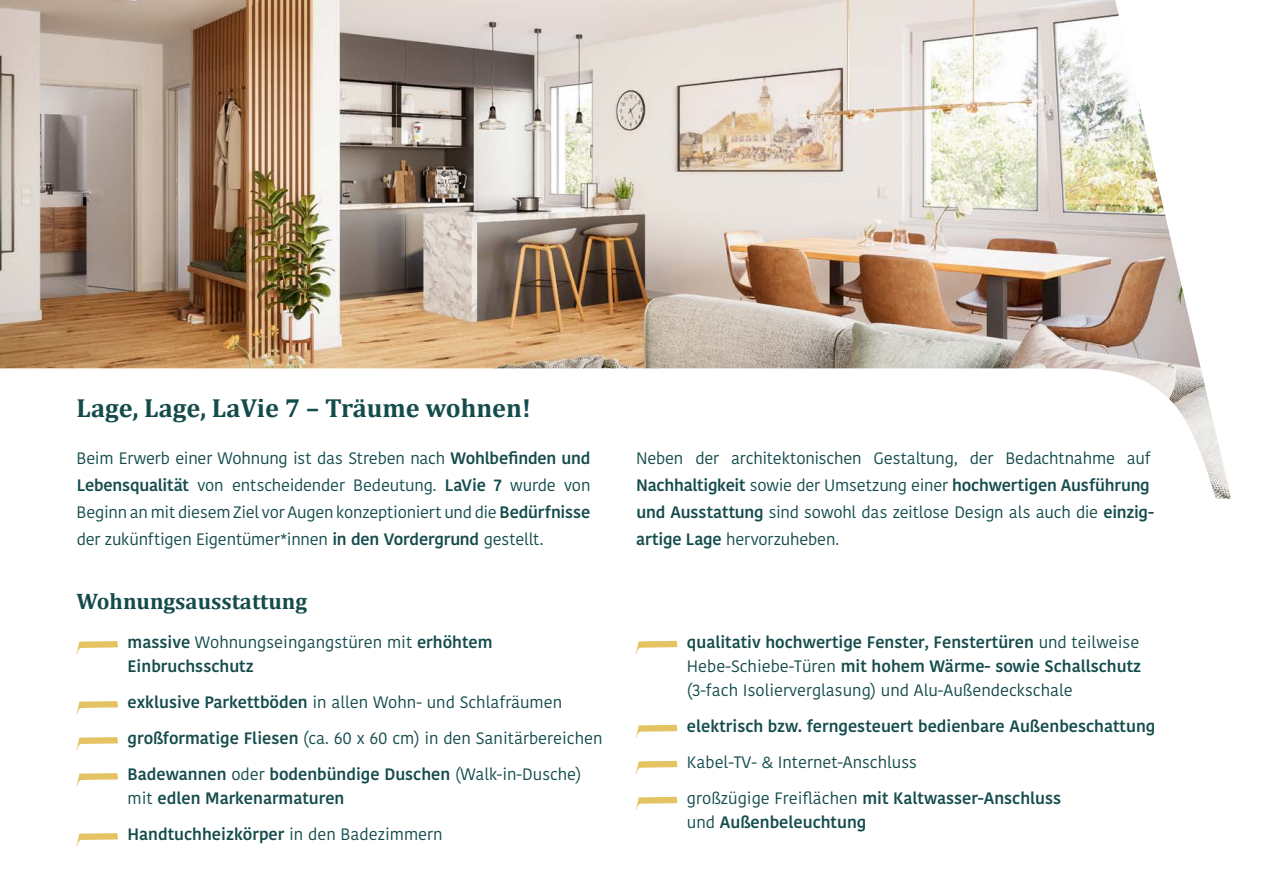
<style>
.page{position:relative;width:1263px;height:893px;background:#fff}
.page>*{position:absolute;margin:0;border:0;box-sizing:border-box;transform-origin:0 0}
.t1{font:700 26.25px "Cambria";color:#144b4b}
.t2{font:700 22.5px "Cambria";color:#144b4b}
.t3{font:16.5px/27px "Kohinoor Bangla";letter-spacing:-.005em;color:#144b4b}
.t4{font:600 16.5px/24px "Kohinoor Bangla";color:#144b4b}
.s1{font-weight:600}
.s2{font-weight:400}
</style>
<div class="page">
<img style="left:0;top:0;width:1231px;height:499px">
<svg style="left:77px;top:641px;width:41px;height:13px"></svg>
<svg style="left:77px;top:701px;width:41px;height:13px"></svg>
<svg style="left:77px;top:737px;width:41px;height:13px"></svg>
<svg style="left:77px;top:773px;width:41px;height:13px"></svg>
<svg style="left:77px;top:833px;width:41px;height:13px"></svg>
<svg style="left:636px;top:641px;width:41px;height:13px"></svg>
<svg style="left:636px;top:725px;width:41px;height:13px"></svg>
<svg style="left:636px;top:761px;width:41px;height:13px"></svg>
<svg style="left:636px;top:797px;width:41px;height:13px"></svg>
<h1 class="t1" style="left:77px;top:389px;width:456px">Lage, Lage, LaVie 7 – Träume wohnen!</h1>
<p class="t3" style="left:77px;top:444px;width:515px;text-align:justify">Beim Erwerb einer Wohnung ist das Streben nach <span class="s1">Wohlbefinden und Lebensqualität</span> von entscheidender Bedeutung. <span class="s1">LaVie 7</span> wurde von Beginn an mit diesem Ziel vor Augen konzeptioniert und die <span class="s1">Bedürfnisse </span>der zukünftigen Eigentümer*innen <span class="s1">in den Vordergrund</span> gestellt.</p>
<p class="t3" style="left:636px;top:444px;width:520px">Neben der architektonischen Gestaltung, der Bedachtnahme auf <span class="s1">Nachhaltigkeit</span> sowie der Umsetzung einer <span class="s1">hochwertigen Ausführung und Ausstattung</span> sind sowohl das zeitlose Design als auch die <span class="s1">einzig&shy;artige Lage</span> hervorzuheben.</p>
<h2 class="t2" style="left:77px;top:585px;width:232px">Wohnungsausstattung</h2>
<p class="t4" style="left:128px;top:630px;width:367px">massive <span class="s2">Wohnungseingangstüren mit</span> erhöhtem<br>Einbruchsschutz</p>
<p class="t3" style="left:128px;top:684px;width:476px;line-height:36px"><span class="s1">exklusive Parkettböden</span> in allen Wohn- und Schlafräumen <span class="s1">großformatige Fliesen</span> (ca. 60 x 60 cm) in den Sanitärbereichen<br><span class="s1">Badewannen</span> oder <span class="s1">bodenbündige Duschen</span> (Walk-in-Dusche)</p>
<p class="t4" style="left:128px;top:780px;width:317px;line-height:36px"><span class="s2">mit</span> edlen Markenarmaturen<br>Handtuchheizkörper <span class="s2">in den Badezimmern</span></p>
<p class="t3" style="left:687px;top:630px;width:456px;line-height:24px;text-align:justify"><span class="s1">qualitativ hochwertige Fenster, Fenstertüren</span> und teilweise Hebe-Schiebe-Türen <span class="s1">mit hohem Wärme- sowie Schallschutz </span>(3-fach Isolierverglasung) und Alu-Außendeckschale</p>
<p class="t4" style="left:687px;top:713px;width:470px">elektrisch bzw. ferngesteuert bedienbare Außenbeschattung</p>
<p class="t3" style="left:687px;top:744px;width:376px;line-height:36px">Kabel-TV- &amp; Internet-Anschluss<br>großzügige Freiflächen <span class="s1">mit Kaltwasser-Anschluss</span></p>
<p class="t4" style="left:687px;top:809px;width:181px"><span class="s2">und</span> Außenbeleuchtung</p>
</div>
